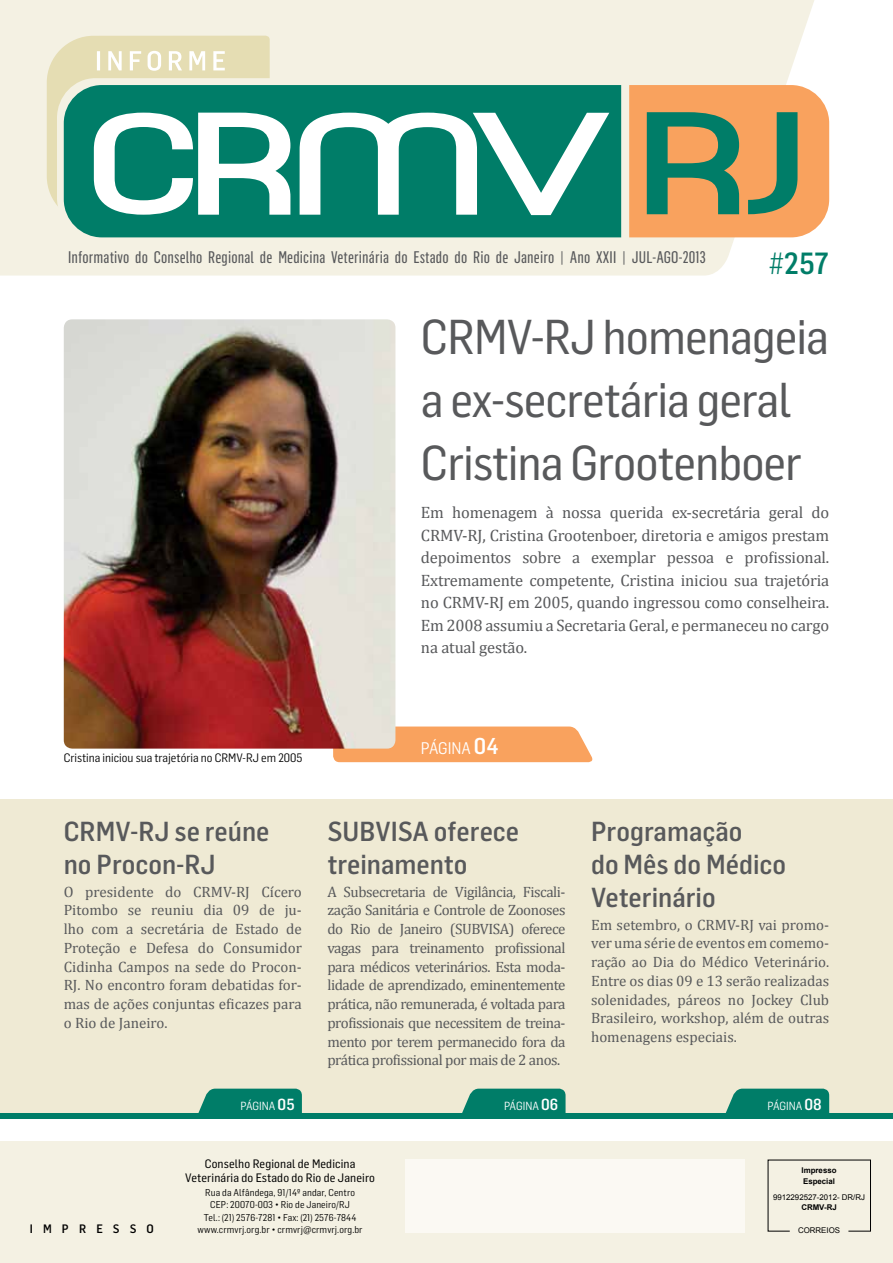
<style>
.page{position:relative;width:893px;height:1263px;background:#fff}
.page>*{position:absolute;margin:0;border:0;box-sizing:border-box;transform-origin:0 0}
.t1{font:48px/63px "Flama Semicondensed Basic";letter-spacing:-.02em;color:#58595b}
.t2{font:500 30px "Flama Semicondensed";color:#007d68}
.t3{font:500 27px/33px "Flama Semicondensed";color:#58595b}
.t4{font:16.5px/22.5px "Cambria";letter-spacing:-.01em;color:#58595b;text-align:justify}
.t5{font:16.5px "Flama Condensed Basic";letter-spacing:.01em;color:#58595b}
.t6{font:16.5px "Flama Semicondensed";color:#fff}
.t7{font:15px/18.8px "Cambria";color:#58595b;text-align:justify}
.t8{font:12px/14.2px "Flama Semicondensed Basic";letter-spacing:.01em;color:#000;text-align:center}
.t9{font:12px "Flama Semicondensed";color:#000}
.t10{font:500 12px "Flama Semicondensed";letter-spacing:.845em;color:#000}
.t11{font:11.55px "Flama Semicondensed";color:#fff}
.t12{font:9.75px/12.3px "Flama Semicondensed";letter-spacing:.01em;color:#000;text-align:center}
.t13{font:7.95px "Arial";color:#000}
.t14{font:700 7.95px/10.2px "Arial";color:#000}
.s1{font-weight:400}
.s2{font-weight:500;font-size:22.5px}
.s3{font-weight:500;font-size:15.75px}
</style>
<div class="page">
<div style="left:0;top:0;width:814px;height:276px;background:#f4f1e3"></div>
<svg style="left:57px;top:78px;width:559px;height:160px;background:#e3e8da"></svg>
<div style="left:0;top:1142px;width:893px;height:121px;background:#f4f1e3"></div>
<div style="left:0;top:799px;width:893px;height:313px;background:#efead4"></div>
<div style="left:405px;top:1160px;width:340px;height:73px;background:#fbf9f3"></div>
<div style="left:64px;top:85px;width:557px;height:152px;background:#007d68"></div>
<svg style="left:270px;top:113px;width:339px;height:102px;fill:#007d68"></svg>
<svg style="left:629px;top:85px;width:200px;height:152px;background:#b99a63"></svg>
<svg style="left:47px;top:36px;width:223px;height:187px"></svg>
<div style="left:333px;top:726px;width:260px;height:36px;background:#f9a25e"></div>
<img style="left:64px;top:319px;width:331px;height:430px">
<svg style="left:767px;top:1159px;width:104px;height:73px"></svg>
<svg style="left:460px;top:1089px;width:106px;height:28px;background:#0f846f"></svg>
<svg style="left:197px;top:1089px;width:105px;height:28px;background:#0e836e"></svg>
<div style="left:724px;top:1089px;width:105px;height:28px;background:#007d68"></div>
<p class="t5" style="left:68px;top:247px;width:639px">Informativo do Conselho Regional de Medicina Veterinária do Estado do Rio de Janeiro | Ano XXII | JUL-AGO-2013</p>
<h2 class="t2" style="left:769px;top:244px;width:62px"><span class="s1">#</span>257</h2>
<h1 class="t1" style="left:421px;top:303px;width:410px">CRMV-RJ homenageia a ex-secretária geral<br>Cristina Grootenboer</h1>
<p class="t4" style="left:421px;top:501px;width:410px">Em homenagem à nossa querida ex-secretária geral do CRMV-RJ, Cristina Grootenboer, diretoria e amigos prestam depoimentos sobre a exemplar pessoa e profissional.<br>Extremamente competente, Cristina iniciou sua trajetória no CRMV-RJ em 2005, quando ingressou como conselheira.<br>Em 2008 assumiu a Secretaria Geral, e permaneceu no cargo na atual gestão.</p>
<p class="t9" style="left:64px;top:750px;width:240px">Cristina iniciou sua trajetória no CRMV-RJ em 2005</p>
<h3 class="t3" style="left:64px;top:813px;width:207px">CRMV-RJ se reúne no Procon-RJ</h3>
<p class="t7" style="left:64px;top:882px;width:240px">O presidente do CRMV-RJ Cícero Pitombo se reuniu dia 09 de ju&shy;lho com a secretária de Estado de Proteção e Defesa do Consumidor Cidinha Campos na sede do Procon-RJ. No encontro foram debatidas for&shy;mas de ações conjuntas eficazes para o Rio de Janeiro.</p>
<p class="t6" style="left:421px;top:737px;width:79px">PÁGINA <span class="s2">04</span></p>
<h3 class="t3" style="left:327px;top:813px;width:193px">SUBVISA oferece treinamento</h3>
<p class="t7" style="left:327px;top:882px;width:240px">A Subsecretaria de Vigilância, Fiscali&shy;zação Sanitária e Controle de Zoonoses do Rio de Janeiro (SUBVISA) oferece vagas para treinamento profissional para médicos veterinários. Esta moda&shy;lidade de aprendizado, eminentemente prática, não remunerada, é voltada para profissionais que necessitem de treina&shy;mento por terem permanecido fora da prática profissional por mais de 2 anos.</p>
<h3 class="t3" style="left:591px;top:813px;width:197px">Programação<br>do Mês do Médico<br>Veterinário</h3>
<p class="t7" style="left:591px;top:915px;width:240px">Em setembro, o CRMV-RJ vai promo&shy;ver uma série de eventos em comemo&shy;ração ao Dia do Médico Veterinário.<br>Entre os dias 09 e 13 serão realizadas solenidades, páreos no Jockey Club Brasileiro, workshop, além de outras homenagens especiais.</p>
<p class="t10" style="left:30px;top:1221px;width:126px">IMPRESSO</p>
<p class="t11" style="left:241px;top:1098px;width:56px">PÁGINA <span class="s3">05</span></p>
<p class="t11" style="left:504px;top:1098px;width:56px">PÁGINA <span class="s3">06</span></p>
<p class="t11" style="left:767px;top:1098px;width:56px">PÁGINA <span class="s3">08</span></p>
<p class="t8" style="left:185px;top:1156px;width:191px">Conselho Regional de Medicina<br>Veterinária do Estado do Rio de Janeiro</p>
<p class="t12" style="left:198px;top:1186px;width:166px">Rua da Alfândega, 91/14º andar, Centro CEP: 20070-003 • Rio de Janeiro/RJ<br>Tel.: (21) 2576-7281 • Fax: (21) 2576-7844 www.crmvrj.org.br • crmvrj@crmvrj.org.br</p>
<p class="t14" style="left:801px;top:1166px;width:37px">Impresso<br>Especial</p>
<p class="t13" style="left:773px;top:1192px;width:94px">9912292527-2012- DR/RJ</p>
<p class="t14" style="left:801px;top:1202px;width:37px">CRMV-RJ</p>
<p class="t13" style="left:798px;top:1225px;width:44px">CORREIOS</p>
</div>
